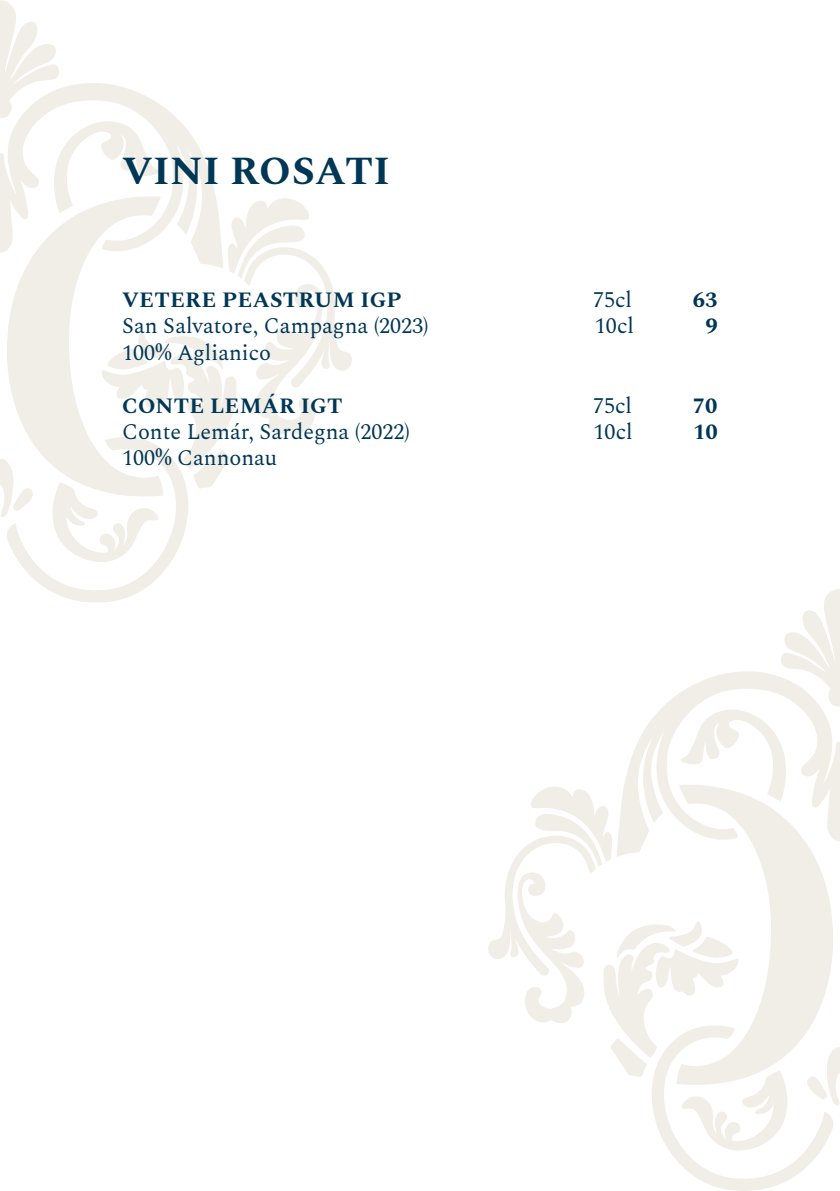
<style>
.page{position:relative;width:840px;height:1191px;background:#fff}
.page>*{position:absolute;margin:0;border:0;box-sizing:border-box;transform-origin:0 0}
.t1{font:700 40px "Spectral";letter-spacing:.01em;color:#003755}
.t2{font:22px "Spectral";color:#003755}
.t3{font:700 22px "Spectral";letter-spacing:.01em;color:#003755}
</style>
<div class="page">
<svg style="left:0;top:0;width:351px;height:602px"></svg>
<svg style="left:488px;top:589px;width:351px;height:602px"></svg>
<p class="t1" style="left:122px;top:142px;width:269px">VINI ROSATI</p>
<p class="t3" style="left:122px;top:284px;width:281px">VETERE PEASTRUM IGP</p>
<p class="t2" style="left:592px;top:284px;width:41px">75cl</p>
<p class="t3" style="left:692px;top:284px;width:26px">63</p>
<p class="t2" style="left:122px;top:310px;width:308px">San Salvatore, Campagna (2023)</p>
<p class="t2" style="left:594px;top:310px;width:41px">10cl</p>
<p class="t3" style="left:705px;top:310px;width:14px">9</p>
<p class="t2" style="left:122px;top:336px;width:150px">100% Aglianico</p>
<p class="t3" style="left:122px;top:389px;width:222px">CONTE LEMÁR IGT</p>
<p class="t2" style="left:592px;top:389px;width:41px">75cl</p>
<p class="t3" style="left:692px;top:389px;width:26px">70</p>
<p class="t2" style="left:122px;top:416px;width:289px">Conte Lemár, Sardegna (2022)</p>
<p class="t2" style="left:593px;top:416px;width:41px">10cl</p>
<p class="t3" style="left:692px;top:416px;width:26px">10</p>
<p class="t2" style="left:122px;top:442px;width:157px">100% Cannonau</p>
</div>
